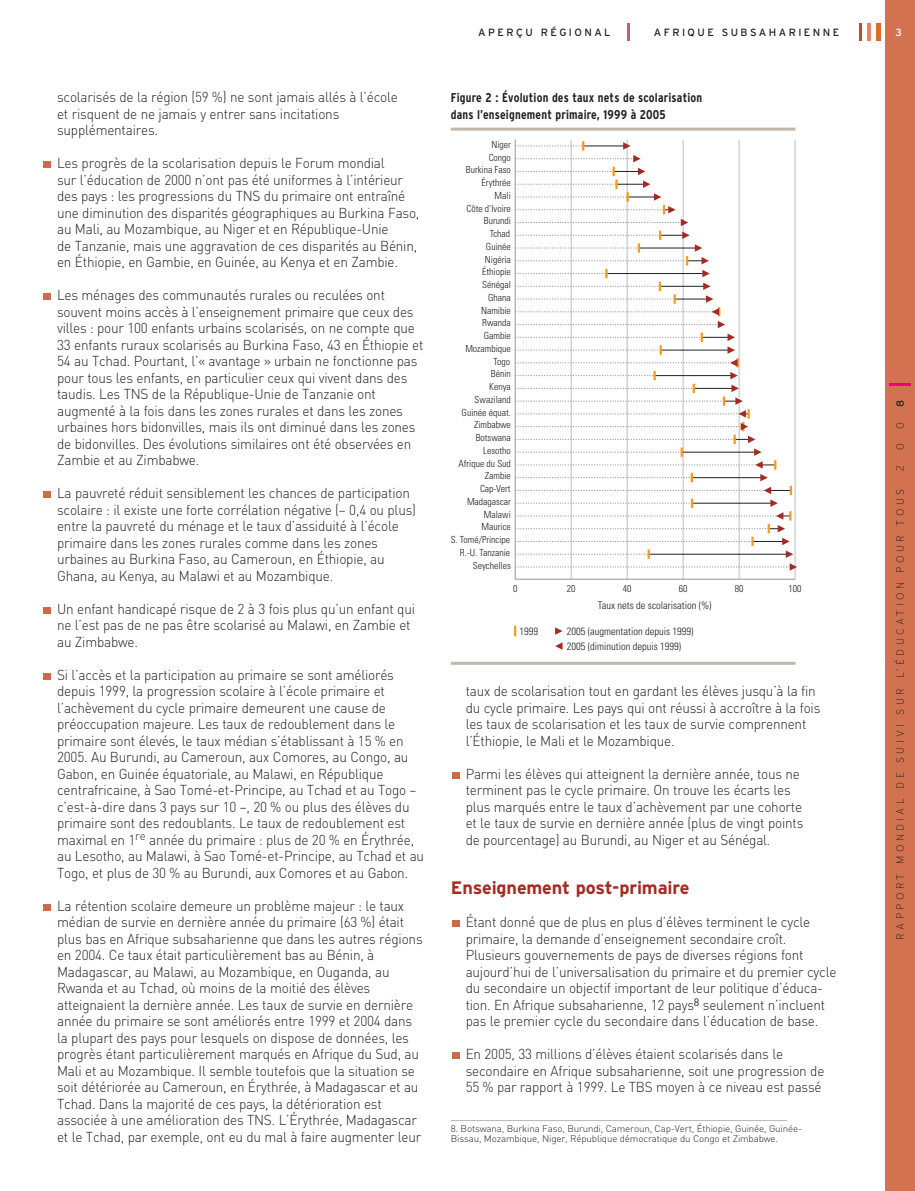
<style>
.page{position:relative;width:915px;height:1191px;background:#fff}
.page>*{position:absolute;margin:0;border:0;box-sizing:border-box;transform-origin:0 0}
.t1{font:700 18px "Interstate";letter-spacing:-.005em;color:#a62a24}
.t2{font:300 14.25px/16.5px "DIN";letter-spacing:-.015em;color:#231f20;scale:.95 1}
.t3{font:700 condensed 12.75px/16.5px "Interstate";letter-spacing:.015em;color:#231f20}
.t4{font:300 condensed 10.5px/15px "Univers";color:#231f20}
.t5{font:200 10.5px "Interstate";letter-spacing:.325em;color:#231f20}
.t6{font:10.5px "Interstate";letter-spacing:.23em;color:#231f20}
.t7{font:10.5px "Interstate";color:#fff}
.t8{font:300 condensed 9.75px/12.8px "Univers";color:#231f20;text-align:right}
.t9{font:300 9.45px/10.5px "DIN";letter-spacing:-.015em;color:#231f20}
</style>
<div class="page">
<div style="left:884px;top:1px;width:30px;height:1190px;background:#d27250"></div>
<svg style="left:627px;top:24px;width:2px;height:17px"></svg>
<hr style="left:876px;top:24px;width:4px;height:17px;background:#de6c27">
<hr style="left:867px;top:24px;width:3px;height:17px;background:#df886d">
<svg style="left:859px;top:24px;width:2px;height:17px"></svg>
<div style="left:44px;top:904px;width:7px;height:7px;background:#cf6a48"></div>
<div style="left:44px;top:673px;width:7px;height:7px;background:#cf6a48"></div>
<div style="left:44px;top:607px;width:7px;height:7px;background:#cf6a48"></div>
<div style="left:44px;top:491px;width:7px;height:7px;background:#cf6a48"></div>
<div style="left:44px;top:293px;width:7px;height:7px;background:#cf6a48"></div>
<div style="left:44px;top:161px;width:7px;height:7px;background:#cf6a48"></div>
<div style="left:452px;top:1052px;width:7px;height:7px;background:#cf6a48"></div>
<div style="left:452px;top:920px;width:7px;height:7px;background:#cf6a48"></div>
<div style="left:452px;top:772px;width:7px;height:7px;background:#cf6a48"></div>
<hr style="left:888px;top:383px;width:22px;height:2px;background:#ec0080">
<hr style="left:450px;top:1120px;width:336px;height:1px;background:#bfb6ac">
<hr style="left:450px;top:128px;width:345px;height:3px;background:#bfb6ac">
<hr style="left:570px;top:140px;width:1px;height:439px;background:#bbbdbf">
<hr style="left:626px;top:140px;width:1px;height:439px;background:#bbbdbf">
<hr style="left:682px;top:140px;width:1px;height:439px;background:#bbbdbf">
<hr style="left:738px;top:140px;width:1px;height:439px;background:#bbbdbf">
<hr style="left:794px;top:140px;width:1px;height:439px;background:#bbbdbf">
<hr style="left:515px;top:579px;width:279px;height:1px;background:#939598">
<hr style="left:514px;top:140px;width:1px;height:439px;background:#939598">
<svg style="left:515px;top:141px;width:281px;height:429px"></svg>
<svg style="left:555px;top:627px;width:7px;height:8px"></svg>
<svg style="left:514px;top:626px;width:2px;height:10px"></svg>
<svg style="left:555px;top:642px;width:7px;height:8px"></svg>
<hr style="left:450px;top:662px;width:345px;height:3px;background:#bfb6ac">
<p class="t2" style="left:57px;top:90px;width:360px">scolarisés de la région (59 %) ne sont jamais allés à l’école et risquent de ne jamais y entrer sans incitations supplémentaires.</p>
<p class="t2" style="left:57px;top:156px;width:383px">Les progrès de la scolarisation depuis le Forum mondial<br>sur l’éducation de 2000 n’ont pas été uniformes à l’intérieur des pays : les progressions du TNS du primaire ont entraîné une diminution des disparités géographiques au Burkina Faso, au Mali, au Mozambique, au Niger et en République-Unie<br>de Tanzanie, mais une aggravation de ces disparités au Bénin, en Éthiopie, en Gambie, en Guinée, au Kenya et en Zambie.</p>
<p class="t2" style="left:57px;top:288px;width:387px">Les ménages des communautés rurales ou reculées ont souvent moins accès à l’enseignement primaire que ceux des villes : pour 100 enfants urbains scolarisés, on ne compte que 33 enfants ruraux scolarisés au Burkina Faso, 43 en Éthiopie et 54 au Tchad. Pourtant, l’« avantage » urbain ne fonctionne pas pour tous les enfants, en particulier ceux qui vivent dans des taudis. Les TNS de la République-Unie de Tanzanie ont augmenté à la fois dans les zones rurales et dans les zones urbaines hors bidonvilles, mais ils ont diminué dans les zones de bidonvilles. Des évolutions similaires ont été observées en Zambie et au Zimbabwe.</p>
<p class="t2" style="left:57px;top:486px;width:379px">La pauvreté réduit sensiblement les chances de participation scolaire : il existe une forte corrélation négative (– 0,4 ou plus) entre la pauvreté du ménage et le taux d’assiduité à l’école primaire dans les zones rurales comme dans les zones urbaines au Burkina Faso, au Cameroun, en Éthiopie, au Ghana, au Kenya, au Malawi et au Mozambique.</p>
<p class="t2" style="left:57px;top:602px;width:378px">Un enfant handicapé risque de 2 à 3 fois plus qu’un enfant qui ne l’est pas de ne pas être scolarisé au Malawi, en Zambie et au Zimbabwe.</p>
<p class="t2" style="left:57px;top:668px;width:388px">Si l’accès et la participation au primaire se sont améliorés depuis 1999, la progression scolaire à l’école primaire et l’achèvement du cycle primaire demeurent une cause de préoccupation majeure. Les taux de redoublement dans le primaire sont élevés, le taux médian s’établissant à 15 % en 2005. Au Burundi, au Cameroun, aux Comores, au Congo, au Gabon, en Guinée équatoriale, au Malawi, en République centrafricaine, à Sao Tomé-et-Principe, au Tchad et au Togo – c’est-à-dire dans 3 pays sur 10 –, 20 % ou plus des élèves du primaire sont des redoublants. Le taux de redoublement est maximal en 1<sup>re</sup> année du primaire : plus de 20 % en Érythrée, au Lesotho, au Malawi, à Sao Tomé-et-Principe, au Tchad et au Togo, et plus de 30 % au Burundi, aux Comores et au Gabon.</p>
<p class="t2" style="left:57px;top:899px;width:386px">La rétention scolaire demeure un problème majeur : le taux médian de survie en dernière année du primaire (63 %) était plus bas en Afrique subsaharienne que dans les autres régions en 2004. Ce taux était particulièrement bas au Bénin, à Madagascar, au Malawi, au Mozambique, en Ouganda, au Rwanda et au Tchad, où moins de la moitié des élèves atteignaient la dernière année. Les taux de survie en dernière année du primaire se sont améliorés entre 1999 et 2004 dans la plupart des pays pour lesquels on dispose de données, les progrès étant particulièrement marqués en Afrique du Sud, au Mali et au Mozambique. Il semble toutefois que la situation se soit détériorée au Cameroun, en Érythrée, à Madagascar et au Tchad. Dans la majorité de ces pays, la détérioration est associée à une amélioration des TNS. L’Érythrée, Madagascar et le Tchad, par exemple, ont eu du mal à faire augmenter leur</p>
<p class="t6" style="left:478px;top:28px;width:134px">APERÇU RÉGIONAL</p>
<p class="t6" style="left:653px;top:28px;width:187px">AFRIQUE SUBSAHARIENNE</p>
<p class="t3" style="left:450px;top:90px;width:253px">Figure 2 : Évolution des taux nets de scolarisation dans l’enseignement primaire, 1999 à 2005</p>
<p class="t8" style="left:450px;top:139px;width:62px">Niger<br>Congo<br>Burkina Faso<br>Érythrée<br>Mali<br>Côte d’Ivoire<br>Burundi<br>Tchad<br>Guinée<br>Nigéria<br>Éthiopie<br>Sénégal<br>Ghana<br>Namibie<br>Rwanda<br>Gambie<br>Mozambique<br>Togo<br>Bénin<br>Kenya<br>Swaziland<br>Guinée équat.<br>Zimbabwe<br>Botswana<br>Lesotho<br>Afrique du Sud<br>Zambie<br>Cap-Vert<br>Madagascar<br>Malawi<br>Maurice<br>S. Tomé/Principe<br>R.-U. Tanzanie<br>Seychelles</p>
<p class="t8" style="left:513px;top:583px;width:6px">0</p>
<p class="t8" style="left:566px;top:583px;width:10px">20</p>
<p class="t8" style="left:678px;top:583px;width:10px">60</p>
<p class="t8" style="left:622px;top:583px;width:10px">40</p>
<p class="t8" style="left:734px;top:583px;width:10px">80</p>
<p class="t8" style="left:788px;top:583px;width:14px">100</p>
<p class="t4" style="left:597px;top:599px;width:115px">Taux nets de scolarisation (%)</p>
<p class="t4" style="left:519px;top:624px;width:20px">1999</p>
<p class="t4" style="left:566px;top:624px;width:128px">2005 (augmentation depuis 1999)<br>2005 (diminution depuis 1999)</p>
<p class="t2" style="left:465px;top:684px;width:375px">taux de scolarisation tout en gardant les élèves jusqu’à la fin du cycle primaire. Les pays qui ont réussi à accroître à la fois les taux de scolarisation et les taux de survie comprennent l’Éthiopie, le Mali et le Mozambique.</p>
<p class="t2" style="left:465px;top:767px;width:357px">Parmi les élèves qui atteignent la dernière année, tous ne terminent pas le cycle primaire. On trouve les écarts les plus marqués entre le taux d’achèvement par une cohorte et le taux de survie en dernière année (plus de vingt points de pourcentage) au Burundi, au Niger et au Sénégal.</p>
<p class="t1" style="left:450px;top:881px;width:240px">Enseignement post-primaire</p>
<p class="t2" style="left:465px;top:915px;width:391px">Étant donné que de plus en plus d’élèves terminent le cycle primaire, la demande d’enseignement secondaire croît.<br>Plusieurs gouvernements de pays de diverses régions font aujourd’hui de l’universalisation du primaire et du premier cycle du secondaire un objectif important de leur politique d’éduca&shy;tion. En Afrique subsaharienne, 12 pays<sup>8</sup> seulement n’incluent pas le premier cycle du secondaire dans l’éducation de base.</p>
<p class="t2" style="left:465px;top:1047px;width:379px">En 2005, 33 millions d’élèves étaient scolarisés dans le secondaire en Afrique subsaharienne, soit une progression de<br>55 % par rapport à 1999. Le TBS moyen à ce niveau est passé</p>
<p class="t9" style="left:450px;top:1124px;width:353px">8. Botswana, Burkina Faso, Burundi, Cameroun, Cap-Vert, Éthiopie, Guinée, Guinée-<br>Bissau, Mozambique, Niger, République démocratique du Congo et Zimbabwe.</p>
<p class="t7" style="left:895px;top:28px;width:8px">3</p>
<p class="t6" style="left:895px;top:407px;width:9px;rotate:-90deg">8</p>
<p class="t5" style="left:895px;top:428px;width:8px;rotate:-90deg">0</p>
<p class="t5" style="left:895px;top:471px;width:7px;rotate:-90deg">2</p>
<p class="t5" style="left:895px;top:450px;width:8px;rotate:-90deg">0</p>
<p class="t5" style="left:895px;top:939px;width:452px;rotate:-90deg">RAPPORT MONDIAL DE SUIVI SUR L’ÉDUCATION POUR TOUS</p>
</div>
